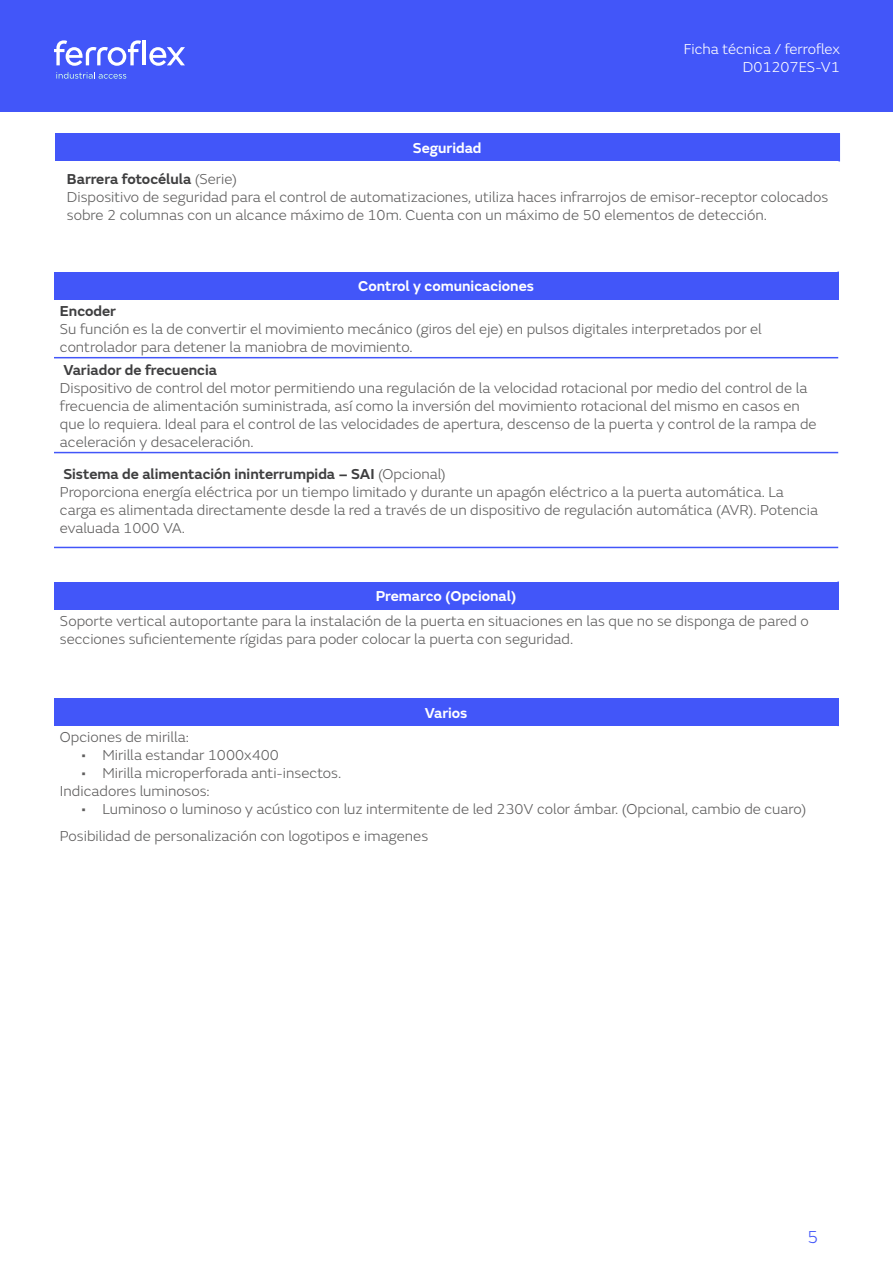
<style>
.page{position:relative;width:893px;height:1263px;background:#fff}
.page>*{position:absolute;margin:0;border:0;box-sizing:border-box;transform-origin:0 0}
.t1{font:300 18px "FS Emeric";color:#4256f9}
.t2{font:300 15px/18px "FS Emeric";color:#5f5e5e}
.t3{font:600 15px "FS Emeric";color:#3e3e3f}
.t4{font:600 15px "FS Emeric";color:#fff}
.t5{font:300 15px/18px "FS Emeric";color:#fff;text-align:right}
.s1{font-weight:300;color:#5f5e5e}
</style>
<div class="page">
<div style="left:0;top:0;width:893px;height:111px;background:#4256f9"></div>
<hr style="left:142px;top:41px;width:4px;height:24px;background:#fff">
<svg style="left:149px;top:47px;width:36px;height:19px"></svg>
<svg style="left:54px;top:40px;width:87px;height:26px"></svg>
<svg style="left:56px;top:72px;width:70px;height:7px"></svg>
<div style="left:55px;top:133px;width:784px;height:28px;background:#4256f9"></div>
<hr style="left:838px;top:133px;width:2px;height:28px;background:#4256f9">
<div style="left:54px;top:272px;width:784px;height:28px;background:#4256f9"></div>
<hr style="left:837px;top:272px;width:2px;height:28px;background:#4256f9">
<hr style="left:54px;top:357px;width:784px;height:1px;background:#4256f9">
<hr style="left:54px;top:452px;width:784px;height:1px;background:#4256f9">
<hr style="left:54px;top:547px;width:784px;height:1px;background:#4256f9">
<div style="left:54px;top:581px;width:784px;height:28px;background:#4256f9"></div>
<hr style="left:837px;top:581px;width:2px;height:28px;background:#4256f9">
<div style="left:54px;top:698px;width:784px;height:28px;background:#4256f9"></div>
<hr style="left:837px;top:698px;width:2px;height:28px;background:#4256f9">
<p class="t4" style="left:413px;top:136px;width:70px">Seguridad</p>
<p class="t5" style="left:684px;top:39px;width:158px">Ficha técnica / ferroflex<br>D01207ES-V1</p>
<p class="t3" style="left:67px;top:167px;width:172px">Barrera fotocélula <span class="s1">(Serie)</span></p>
<p class="t2" style="left:67px;top:187px;width:763px">Dispositivo de seguridad para el control de automatizaciones, utiliza haces infrarrojos de emisor-receptor colocados sobre 2 columnas con un alcance máximo de 10m. Cuenta con un máximo de 50 elementos de detección.</p>
<p class="t4" style="left:358px;top:274px;width:177px">Control y comunicaciones</p>
<p class="t3" style="left:60px;top:299px;width:58px">Encoder</p>
<p class="t2" style="left:60px;top:319px;width:703px">Su función es la de convertir el movimiento mecánico (giros del eje) en pulsos digitales interpretados por el controlador para detener la maniobra de movimiento.</p>
<p class="t3" style="left:63px;top:358px;width:155px">Variador de frecuencia</p>
<p class="t2" style="left:60px;top:378px;width:758px">Dispositivo de control del motor permitiendo una regulación de la velocidad rotacional por medio del control de la frecuencia de alimentación suministrada, así como la inversión del movimiento rotacional del mismo en casos en que lo requiera. Ideal para el control de las velocidades de apertura, descenso de la puerta y control de la rampa de aceleración y desaceleración.</p>
<p class="t3" style="left:63px;top:462px;width:384px">Sistema de alimentación ininterrumpida – SAI <span class="s1">(Opcional)</span></p>
<p class="t2" style="left:60px;top:482px;width:760px">Proporciona energía eléctrica por un tiempo limitado y durante un apagón eléctrico a la puerta automática. La carga es alimentada directamente desde la red a través de un dispositivo de regulación automática (AVR). Potencia evaluada 1000 VA.</p>
<p class="t4" style="left:376px;top:584px;width:142px">Premarco (Opcional)</p>
<p class="t2" style="left:60px;top:611px;width:750px">Soporte vertical autoportante para la instalación de la puerta en situaciones en las que no se disponga de pared o secciones suficientemente rígidas para poder colocar la puerta con seguridad.</p>
<p class="t4" style="left:425px;top:701px;width:44px">Varios</p>
<p class="t2" style="left:60px;top:728px;width:131px">Opciones de mirilla:</p>
<p class="t2" style="left:81px;top:746px;width:199px">• Mirilla estandar 1000x400</p>
<p class="t2" style="left:81px;top:764px;width:262px">• Mirilla microperforada anti-insectos.</p>
<p class="t2" style="left:60px;top:782px;width:151px">Indicadores luminosos:</p>
<p class="t2" style="left:81px;top:800px;width:727px">• Luminoso o luminoso y acústico con luz intermitente de led 230V color ámbar. (Opcional, cambio de cuaro)</p>
<p class="t2" style="left:60px;top:826px;width:370px">Posibilidad de personalización con logotipos e imagenes</p>
<p class="t1" style="left:807px;top:1225px;width:12px">5</p>
</div>
